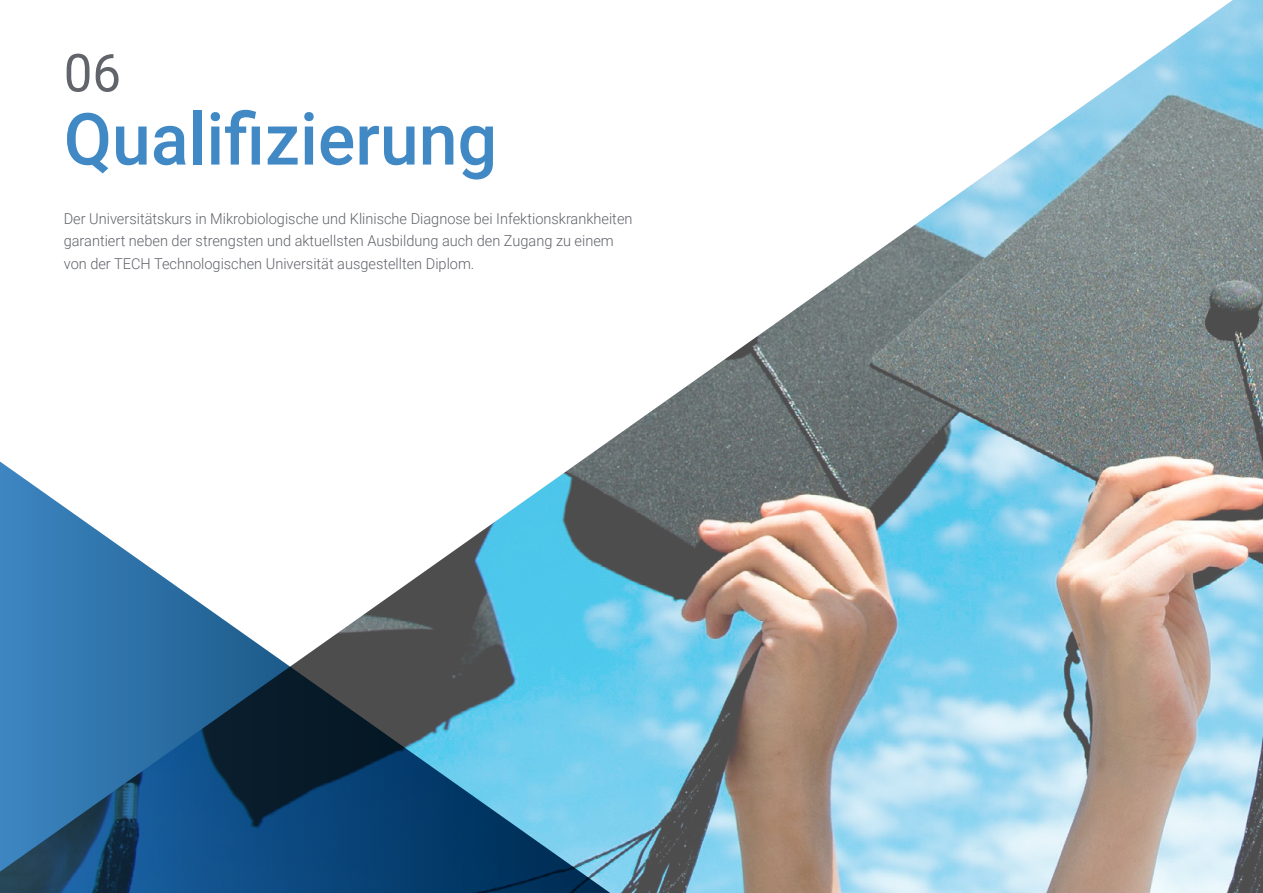
<style>
.page{position:relative;width:1263px;height:893px;background:#fff}
.page>*{position:absolute;margin:0;border:0;box-sizing:border-box;transform-origin:0 0}
.t1{font:500 72px "Roboto";color:#4089c5}
.t2{font:52.5px "Roboto";color:#61646a}
.t3{font:300 15px/22.5px "Roboto";color:#61646a}
</style>
<div class="page">
<img style="left:602px;top:0;width:661px;height:893px">
<svg style="left:0;top:446px;width:640px;height:447px"></svg>
<h2 class="t2" style="left:64px;top:36px;width:59px">06</h2>
<h1 class="t1" style="left:64px;top:89px;width:435px">Qualifizierung</h1>
<p class="t3" style="left:64px;top:207px;width:570px">Der Universitätskurs in Mikrobiologische und Klinische Diagnose bei Infektionskrankheiten garantiert neben der strengsten und aktuellsten Ausbildung auch den Zugang zu einem von der TECH Technologischen Universität ausgestellten Diplom.</p>
</div>
